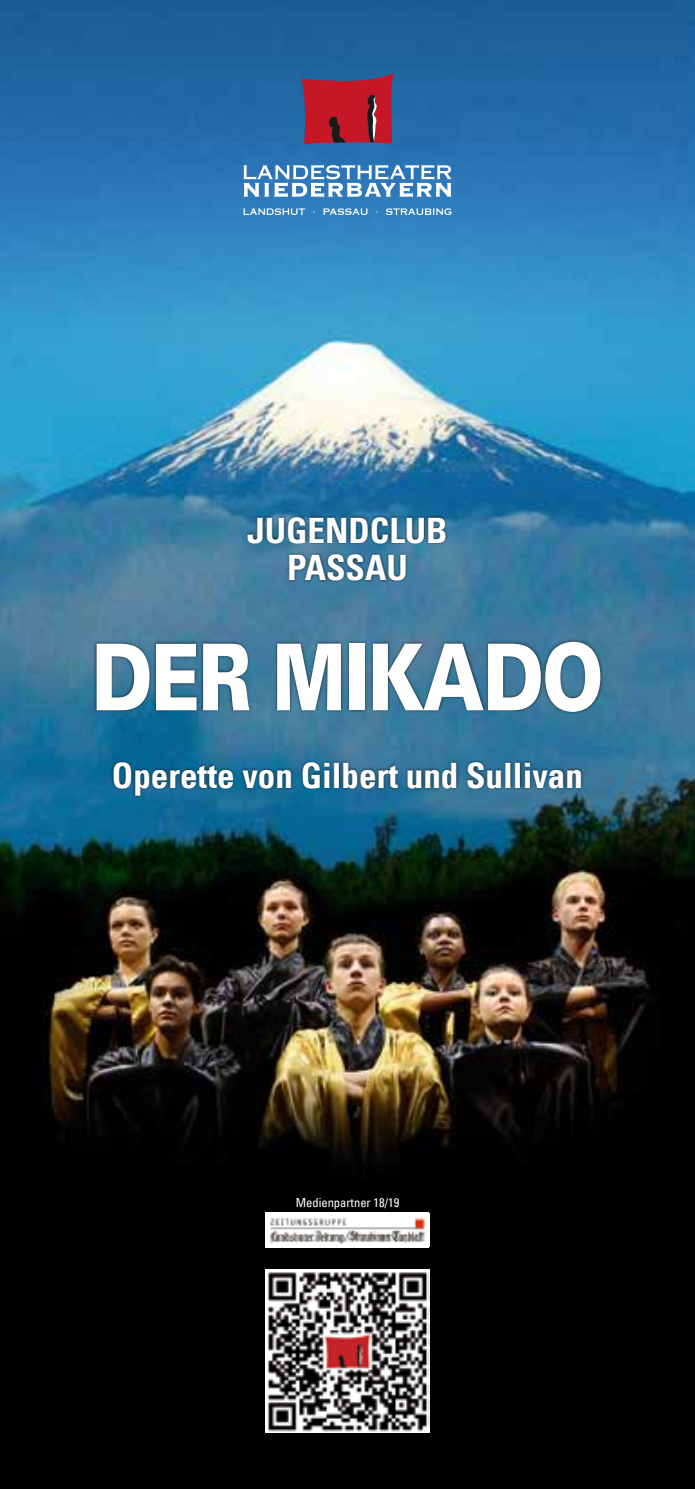
<style>
.page{position:relative;width:695px;height:1489px;background:#fff}
.page>*{position:absolute;margin:0;border:0;box-sizing:border-box;transform-origin:0 0}
.t1{font:900 92.25px "Univers LT Pro 75";letter-spacing:-.025em;color:#fff;scale:.8 1}
.t2{font:35px/37.5px "Univers Com 67 Bold Cond";color:#fff;text-align:center}
.t3{font:condensed 12.5px "Univers Com 57";color:#fff}
</style>
<div class="page">
<img style="left:0;top:0;width:694px;height:1488px">
<div style="left:259px;top:1206px;width:179px;height:50px;background:#141415;opacity:.15"></div>
<div style="left:266px;top:1212px;width:163px;height:35px;background:#fff"></div>
<img style="left:269px;top:1218px;width:156px;height:26px">
<div style="left:93px;top:515px;width:510px;height:283px;background:#141415;opacity:.75"></div>
<img style="left:266px;top:1269px;width:163px;height:162px">
<svg style="left:243px;top:165px;width:208px;height:32px"></svg>
<svg style="left:243px;top:208px;width:62px;height:7px"></svg>
<svg style="left:323px;top:208px;width:44px;height:7px"></svg>
<svg style="left:386px;top:208px;width:65px;height:7px"></svg>
<svg style="left:302px;top:74px;width:91px;height:70px;background:#a32538"></svg>
<p class="t2" style="left:247px;top:511px;width:202px">JUGENDCLUB<br>PASSAU</p>
<h1 class="t1" style="left:91px;top:612px;width:642px">DER MIKADO</h1>
<p class="t2" style="left:112px;top:756px;width:472px">Operette von Gilbert und Sullivan</p>
<p class="t3" style="left:296px;top:1194px;width:105px">Medienpartner 18/19</p>
</div>
